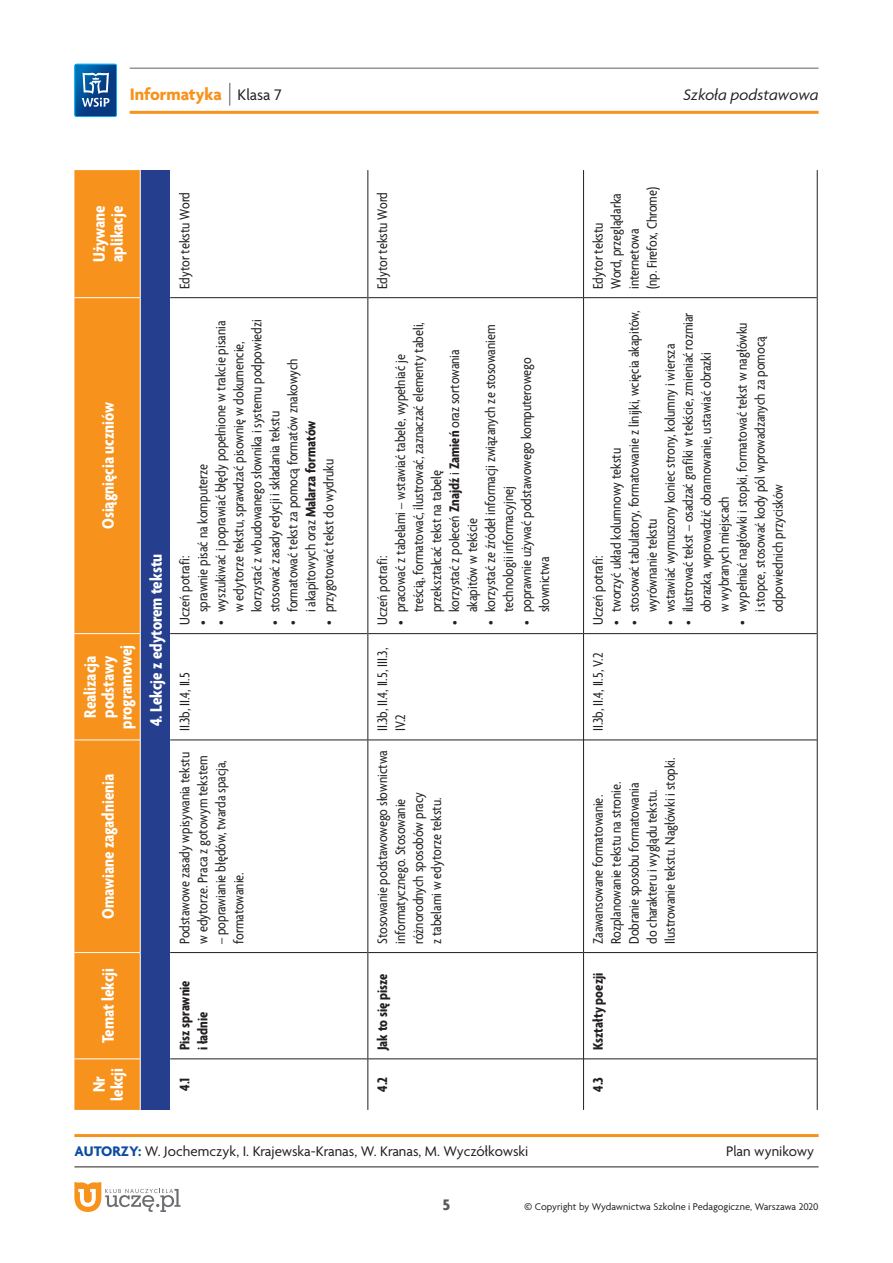
<style>
.page{position:relative;width:893px;height:1263px;background:#fff}
.page>*{position:absolute;margin:0;border:0;box-sizing:border-box;transform-origin:0 0}
.t1{font:700 condensed 18px/18px "Agenda Pl";color:#fff;text-align:center}
.t2{font:700 18px "Agenda Pl";color:#f7931d}
.t3{font:italic 16.5px "Agenda Pl";color:#231f20}
.t4{font:700 16.5px "Agenda Pl";color:#57585a}
.t5{font:condensed 15px/18px "Agenda Pl";color:#231f20}
.t6{font:15px "Agenda Pl";color:#231f20}
.t7{font:700 condensed 15px/18px "Agenda Pl";color:#231f20}
.t8{font:10.5px "Agenda Pl";color:#231f20}
.s1{font-weight:100;font-size:24px;color:#231f20}
.s2{font-weight:400;font-size:16.5px;color:#231f20}
.s3{font-weight:700}
.s4{font-weight:700;color:#0d4da1}
.s5{font-size:13.5px}
</style>
<div class="page">
<hr style="left:130px;top:67px;width:689px;height:2px;background:#939598">
<hr style="left:130px;top:111px;width:689px;height:3px;background:#f7931d">
<svg style="left:74px;top:64px;width:43px;height:53px;background:#296ca9"></svg>
<hr style="left:74px;top:1134px;width:745px;height:3px;background:#f7931d">
<hr style="left:74px;top:1166px;width:745px;height:1px;background:#231f20">
<svg style="left:74px;top:1182px;width:107px;height:30px"></svg>
<div style="left:74px;top:170px;width:66px;height:940px;background:#f7931d"></div>
<div style="left:140px;top:170px;width:30px;height:940px;background:#253f8e"></div>
<hr style="left:74px;top:1058px;width:66px;height:1px;background:#fff">
<hr style="left:74px;top:952px;width:66px;height:1px;background:#fff">
<hr style="left:74px;top:739px;width:66px;height:1px;background:#fff">
<hr style="left:74px;top:633px;width:66px;height:1px;background:#fff">
<hr style="left:74px;top:297px;width:66px;height:1px;background:#fff">
<hr style="left:170px;top:1058px;width:197px;height:1px;background:#231f20">
<hr style="left:170px;top:952px;width:197px;height:1px;background:#231f20">
<hr style="left:170px;top:739px;width:197px;height:1px;background:#231f20">
<hr style="left:170px;top:633px;width:197px;height:1px;background:#231f20">
<hr style="left:170px;top:297px;width:197px;height:1px;background:#231f20">
<hr style="left:367px;top:1059px;width:1px;height:51px;background:#231f20">
<hr style="left:367px;top:952px;width:1px;height:107px;background:#231f20">
<hr style="left:368px;top:1058px;width:215px;height:1px;background:#231f20">
<hr style="left:367px;top:740px;width:1px;height:212px;background:#231f20">
<hr style="left:368px;top:952px;width:215px;height:1px;background:#231f20">
<hr style="left:367px;top:634px;width:1px;height:106px;background:#231f20">
<hr style="left:368px;top:739px;width:215px;height:1px;background:#231f20">
<hr style="left:367px;top:298px;width:1px;height:336px;background:#231f20">
<hr style="left:368px;top:633px;width:215px;height:1px;background:#231f20">
<hr style="left:367px;top:170px;width:1px;height:128px;background:#231f20">
<hr style="left:368px;top:297px;width:215px;height:1px;background:#231f20">
<hr style="left:583px;top:1059px;width:1px;height:51px;background:#231f20">
<hr style="left:583px;top:952px;width:1px;height:107px;background:#231f20">
<hr style="left:584px;top:1058px;width:233px;height:1px;background:#231f20">
<hr style="left:583px;top:740px;width:1px;height:212px;background:#231f20">
<hr style="left:584px;top:952px;width:233px;height:1px;background:#231f20">
<hr style="left:583px;top:634px;width:1px;height:106px;background:#231f20">
<hr style="left:584px;top:739px;width:233px;height:1px;background:#231f20">
<hr style="left:583px;top:298px;width:1px;height:336px;background:#231f20">
<hr style="left:584px;top:633px;width:233px;height:1px;background:#231f20">
<hr style="left:583px;top:170px;width:1px;height:128px;background:#231f20">
<hr style="left:584px;top:297px;width:233px;height:1px;background:#231f20">
<hr style="left:817px;top:1059px;width:1px;height:51px;background:#231f20">
<hr style="left:817px;top:952px;width:1px;height:107px;background:#231f20">
<hr style="left:817px;top:740px;width:1px;height:212px;background:#231f20">
<hr style="left:817px;top:634px;width:1px;height:106px;background:#231f20">
<hr style="left:817px;top:298px;width:1px;height:336px;background:#231f20">
<hr style="left:817px;top:170px;width:1px;height:128px;background:#231f20">
<hr style="left:140px;top:1059px;width:1px;height:51px;background:#fff">
<hr style="left:140px;top:952px;width:1px;height:107px;background:#fff">
<hr style="left:140px;top:740px;width:1px;height:212px;background:#fff">
<hr style="left:140px;top:634px;width:1px;height:106px;background:#fff">
<hr style="left:140px;top:298px;width:1px;height:336px;background:#fff">
<hr style="left:140px;top:170px;width:1px;height:128px;background:#fff">
<p class="t2" style="left:130px;top:83px;width:154px">Informatyka <span class="s1">|</span> <span class="s2">Klasa 7</span></p>
<p class="t3" style="left:683px;top:84px;width:137px">Szkoła podstawowa</p>
<p class="t1" style="left:90px;top:262px;width:58px;text-align:left;rotate:-90deg">Używane aplikacje</p>
<p class="t1" style="left:99px;top:529px;width:128px;rotate:-90deg">Osiągnięcia uczniów</p>
<p class="t1" style="left:81px;top:728px;width:86px;rotate:-90deg">Realizacja podstawy programowej</p>
<p class="t1" style="left:99px;top:918px;width:146px;rotate:-90deg">Omawiane zagadnienia</p>
<p class="t1" style="left:99px;top:1043px;width:76px;rotate:-90deg">Temat lekcji</p>
<p class="t1" style="left:90px;top:1101px;width:34px;rotate:-90deg">Nr lekcji</p>
<p class="t1" style="left:146px;top:726px;width:174px;rotate:-90deg">4. Lekcje z edytorem tekstu</p>
<p class="t5" style="left:175px;top:289px;width:99px;rotate:-90deg">Edytor tekstu Word</p>
<p class="t5" style="left:211px;top:612px;width:294px;text-indent:-13px;rotate:-90deg">• wyszukiwać i poprawiać błędy popełnione w trakcie pisania w edytorze tekstu, sprawdzać pisownię w dokumencie, korzystać z wbudowanego słownika i systemu podpowiedzi</p>
<p class="t5" style="left:283px;top:612px;width:255px;text-indent:-13px;rotate:-90deg">• formatować tekst za pomocą formatów znakowych i akapitowych oraz <span class="s3">Malarza formatów</span></p>
<p class="t5" style="left:265px;top:625px;width:215px;rotate:-90deg">• stosować zasady edycji i składania tekstu</p>
<p class="t5" style="left:319px;top:625px;width:168px;rotate:-90deg">• przygotować tekst do wydruku</p>
<p class="t5" style="left:193px;top:625px;width:163px;rotate:-90deg">• sprawnie pisać na komputerze</p>
<p class="t5" style="left:175px;top:625px;width:71px;rotate:-90deg">Uczeń potrafi:</p>
<p class="t5" style="left:175px;top:731px;width:60px;rotate:-90deg">II.3b, II.4, II.5</p>
<p class="t5" style="left:175px;top:944px;width:193px;rotate:-90deg">Podstawowe zasady wpisywania tekstu w edytorze. Praca z gotowym tekstem</p>
<p class="t5" style="left:211px;top:944px;width:185px;rotate:-90deg">– poprawianie błędów, twarda spacja, formatowanie.</p>
<p class="t7" style="left:175px;top:1050px;width:71px;rotate:-90deg">Pisz sprawnie i ładnie</p>
<p class="t7" style="left:175px;top:1091px;width:14px;rotate:-90deg">4.1</p>
<p class="t5" style="left:373px;top:289px;width:99px;rotate:-90deg">Edytor tekstu Word</p>
<p class="t5" style="left:391px;top:612px;width:292px;text-indent:-13px;rotate:-90deg">• pracować z tabelami – wstawiać tabele, wypełniać je treścią, formatować, ilustrować, zaznaczać elementy tabeli, przekształcać tekst na tabelę</p>
<p class="t5" style="left:481px;top:612px;width:289px;text-indent:-13px;rotate:-90deg">• korzystać ze źródeł informacji związanych ze stosowaniem technologii informacyjnej</p>
<p class="t5" style="left:445px;top:612px;width:264px;text-indent:-13px;rotate:-90deg">• korzystać z poleceń <span class="s3">Znajdź</span> i <span class="s3">Zamień</span> oraz sortowania akapitów w tekście</p>
<p class="t5" style="left:517px;top:612px;width:256px;text-indent:-13px;rotate:-90deg">• poprawnie używać podstawowego komputerowego słownictwa</p>
<p class="t5" style="left:373px;top:625px;width:71px;rotate:-90deg">Uczeń potrafi:</p>
<p class="t5" style="left:373px;top:731px;width:85px;rotate:-90deg">II.3b, II.4, II.5, III.3,<br>IV.2</p>
<p class="t5" style="left:373px;top:944px;width:195px;rotate:-90deg">Stosowanie podstawowego słownictwa informatycznego. Stosowanie różnorodnych sposobów pracy<br>z tabelami w edytorze tekstu.</p>
<p class="t7" style="left:373px;top:1050px;width:78px;rotate:-90deg">Jak to się pisze</p>
<p class="t7" style="left:373px;top:1092px;width:17px;rotate:-90deg">4.2</p>
<p class="t5" style="left:589px;top:289px;width:104px;rotate:-90deg">Edytor tekstu<br>Word, przeglądarka internetowa<br>(np. Firefox, Chrome)</p>
<p class="t5" style="left:625px;top:612px;width:304px;text-indent:-13px;rotate:-90deg">• stosować tabulatory, formatowanie z linijki, wcięcia akapitów, wyrównanie tekstu</p>
<p class="t5" style="left:679px;top:612px;width:301px;text-indent:-13px;rotate:-90deg">• ilustrować tekst – osadzać grafiki w tekście, zmieniać rozmiar obrazka, wprowadzić obramowanie, ustawiać obrazki<br>w wybranych miejscach</p>
<p class="t5" style="left:733px;top:612px;width:291px;text-indent:-13px;rotate:-90deg">• wypełniać nagłówki i stopki, formatować tekst w nagłówku i stopce, stosować kody pól wprowadzanych za pomocą odpowiednich przycisków</p>
<p class="t5" style="left:661px;top:625px;width:283px;rotate:-90deg">• wstawiać wymuszony koniec strony, kolumny i wiersza</p>
<p class="t5" style="left:607px;top:625px;width:179px;rotate:-90deg">• tworzyć układ kolumnowy tekstu</p>
<p class="t5" style="left:589px;top:625px;width:71px;rotate:-90deg">Uczeń potrafi:</p>
<p class="t5" style="left:589px;top:731px;width:80px;rotate:-90deg">II.3b, II.4, II.5, V.2</p>
<p class="t5" style="left:589px;top:944px;width:188px;rotate:-90deg">Zaawansowane formatowanie.<br>Rozplanowanie tekstu na stronie.<br>Dobranie sposobu formatowania<br>do charakteru i wyglądu tekstu.<br>Ilustrowanie tekstu. Nagłówki i stopki.</p>
<p class="t7" style="left:589px;top:1050px;width:79px;rotate:-90deg">Kształty poezji</p>
<p class="t7" style="left:589px;top:1092px;width:17px;rotate:-90deg">4.3</p>
<p class="t6" style="left:74px;top:1142px;width:455px"><span class="s4">AUTORZY:</span> W. Jochemczyk, I. Krajewska-Kranas, W. Kranas, M. Wyczółkowski</p>
<p class="t6" style="left:726px;top:1142px;width:90px">Plan wynikowy</p>
<p class="t4" style="left:443px;top:1194px;width:9px">5</p>
<p class="t8" style="left:524px;top:1200px;width:296px"><span class="s5">©</span> Copyright by Wydawnictwa Szkolne i Pedagogiczne, Warszawa 2020</p>
</div>
